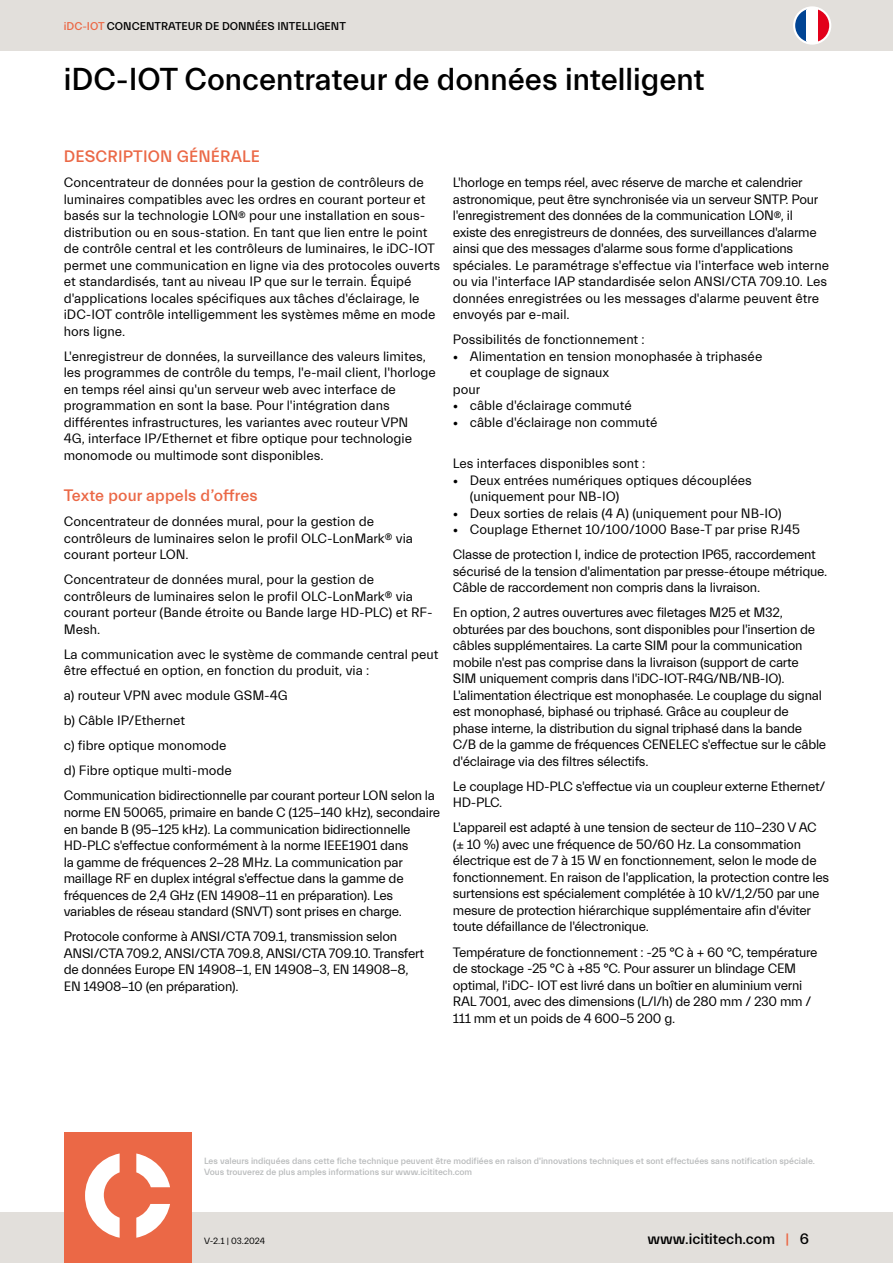
<style>
.page{position:relative;width:893px;height:1263px;background:#fff}
.page>*{position:absolute;margin:0;border:0;box-sizing:border-box;transform-origin:0 0}
.Headline_22Pt_-_black{font:500 31.5px "Everett";color:#000}
.Subline_11Pt_-_orange{font:500 16.5px "Everett";letter-spacing:.01em;color:#eb6846}
.t1{font:500 15px "Everett";color:#000}
.Tender_text{font:13.5px/16.5px "Everett";letter-spacing:-.02em;color:#000}
.Tender_text-2{font:13.5px/16.5px "Everett";color:#000}
.t2{font:500 11.25px "Everett";color:#000}
.t3{font:500 9px/10.8px "Everett";color:#b9bbbc}
.t4{font:9px "Everett";color:#000}
.s1{color:#eb6846}
</style>
<div class="page">
<div style="left:0;top:1212px;width:893px;height:51px;background:#e2dfdb"></div>
<div style="left:64px;top:1132px;width:127px;height:131px;background:#eb6846"></div>
<svg style="left:85px;top:1153px;width:35px;height:85px"></svg>
<svg style="left:136px;top:1153px;width:34px;height:34px"></svg>
<svg style="left:136px;top:1204px;width:34px;height:34px"></svg>
<div style="left:0;top:0;width:893px;height:51px;background:#e2dfdb"></div>
<svg style="left:793px;top:6px;width:38px;height:39px"></svg>
<svg style="left:795px;top:9px;width:11px;height:34px"></svg>
<div style="left:806px;top:9px;width:12px;height:34px;background:#fff"></div>
<svg style="left:818px;top:9px;width:11px;height:34px"></svg>
<p class="t2" style="left:64px;top:20px;width:284px"><span class="s1">iDC-IOT</span> CONCENTRATEUR DE DONNÉES INTELLIGENT</p>
<p class="Headline_22Pt_-_black" style="left:64px;top:62px;width:642px">iDC-IOT Concentrateur de données intelligent</p>
<p class="Subline_11Pt_-_orange" style="left:64px;top:148px;width:198px">DESCRIPTION GÉNÉRALE</p>
<p class="Tender_text-2" style="left:64px;top:175px;width:378px">Concentrateur de données pour la gestion de contrôleurs de luminaires compatibles avec les ordres en courant porteur et basés sur la technologie LON<sup>®</sup> pour une installation en sous&shy;distribution ou en sous-station. En tant que lien entre le point de contrôle central et les contrôleurs de luminaires, le iDC-IOT permet une communication en ligne via des protocoles ouverts et standardisés, tant au niveau IP que sur le terrain. Équipé d'applications locales spécifiques aux tâches d'éclairage, le iDC-IOT contrôle intelligemment les systèmes même en mode hors ligne.</p>
<p class="Tender_text-2" style="left:64px;top:348px;width:374px">L'enregistreur de données, la surveillance des valeurs limites, les programmes de contrôle du temps, l'e-mail client, l'horloge en temps réel ainsi qu'un serveur web avec interface de programmation en sont la base. Pour l'intégration dans différentes infrastructures, les variantes avec routeur VPN<br>4G, interface IP/Ethernet et fibre optique pour technologie monomode ou multimode sont disponibles.</p>
<p class="Subline_11Pt_-_orange" style="left:64px;top:487px;width:195px">Texte pour appels d’offres</p>
<p class="Tender_text-2" style="left:64px;top:514px;width:351px">Concentrateur de données mural, pour la gestion de contrôleurs de luminaires selon le profil OLC-LonMark<sup>®</sup> via courant porteur LON.</p>
<p class="Tender_text-2" style="left:64px;top:572px;width:370px">Concentrateur de données mural, pour la gestion de contrôleurs de luminaires selon le profil OLC-LonMark<sup>®</sup> via courant porteur (Bande étroite ou Bande large HD-PLC) et RF-Mesh.</p>
<p class="Tender_text-2" style="left:64px;top:646px;width:376px">La communication avec le système de commande central peut être effectué en option, en fonction du produit, via :</p>
<p class="Tender_text-2" style="left:64px;top:688px;width:225px">a) routeur VPN avec module GSM-4G</p>
<p class="Tender_text-2" style="left:64px;top:713px;width:123px">b) Câble IP/Ethernet</p>
<p class="Tender_text-2" style="left:64px;top:738px;width:164px">c) fibre optique monomode</p>
<p class="Tender_text-2" style="left:64px;top:763px;width:170px">d) Fibre optique multi-mode</p>
<p class="Tender_text" style="left:64px;top:788px;width:378px">Communication bidirectionnelle par courant porteur LON selon la norme EN 50065, primaire en bande C (125-140 kHz), secondaire en bande B (95-125 kHz). La communication bidirectionnelle HD-PLC s'effectue conformément à la norme IEEE1901 dans<br>la gamme de fréquences 2-28 MHz. La communication par maillage RF en duplex intégral s'effectue dans la gamme de fréquences de 2,4 GHz (EN 14908-11 en préparation). Les variables de réseau standard (SNVT) sont prises en charge.</p>
<p class="Tender_text" style="left:64px;top:928px;width:362px">Protocole conforme à ANSI/CTA 709.1, transmission selon ANSI/CTA 709.2, ANSI/CTA 709.8, ANSI/CTA 709.10. Transfert de données Europe EN 14908-1, EN 14908-3, EN 14908-8, EN 14908-10 (en préparation).</p>
<p class="Tender_text" style="left:453px;top:175px;width:378px">L'horloge en temps réel, avec réserve de marche et calendrier astronomique, peut être synchronisée via un serveur SNTP. Pour l'enregistrement des données de la communication LON<sup>®</sup>, il existe des enregistreurs de données, des surveillances d'alarme ainsi que des messages d'alarme sous forme d'applications spéciales. Le paramétrage s'effectue via l'interface web interne ou via l'interface IAP standardisée selon ANSI/CTA 709.10. Les données enregistrées ou les messages d'alarme peuvent être envoyés par e-mail.</p>
<p class="Tender_text-2" style="left:453px;top:332px;width:193px">Possibilités de fonctionnement :</p>
<p class="Tender_text-2" style="left:453px;top:348px;width:311px">• Alimentation en tension monophasée à triphasée</p>
<p class="Tender_text-2" style="left:470px;top:365px;width:141px">et couplage de signaux</p>
<p class="Tender_text" style="left:453px;top:381px;width:29px">pour</p>
<p class="Tender_text-2" style="left:453px;top:398px;width:180px">• câble d'éclairage commuté</p>
<p class="Tender_text-2" style="left:453px;top:414px;width:206px">• câble d'éclairage non commuté</p>
<p class="Tender_text-2" style="left:453px;top:456px;width:194px">Les interfaces disponibles sont :</p>
<p class="Tender_text-2" style="left:470px;top:472px;width:283px;text-indent:-17px">• Deux entrées numériques optiques découplées (uniquement pour NB-IO)</p>
<p class="Tender_text-2" style="left:453px;top:505px;width:330px">• Deux sorties de relais (4 A) (uniquement pour NB-IO)</p>
<p class="Tender_text-2" style="left:453px;top:522px;width:349px">• Couplage Ethernet 10/100/1000 Base-T par prise RJ45</p>
<p class="Tender_text" style="left:453px;top:547px;width:376px">Classe de protection I, indice de protection IP65, raccordement sécurisé de la tension d'alimentation par presse-étoupe métrique.<br>Câble de raccordement non compris dans la livraison.</p>
<p class="Tender_text" style="left:453px;top:605px;width:375px">En option, 2 autres ouvertures avec filetages M25 et M32, obturées par des bouchons, sont disponibles pour l'insertion de câbles supplémentaires. La carte SIM pour la communication mobile n'est pas comprise dans la livraison (support de carte<br>SIM uniquement compris dans l'iDC-IOT-R4G/NB/NB-IO).<br>L'alimentation électrique est monophasée. Le couplage du signal est monophasé, biphasé ou triphasé. Grâce au coupleur de phase interne, la distribution du signal triphasé dans la bande C/B de la gamme de fréquences CENELEC s'effectue sur le câble d'éclairage via des filtres sélectifs.</p>
<p class="Tender_text" style="left:453px;top:778px;width:374px">Le couplage HD-PLC s'effectue via un coupleur externe Ethernet/<br>HD-PLC.</p>
<p class="Tender_text" style="left:453px;top:820px;width:378px">L'appareil est adapté à une tension de secteur de 110-230 V AC (± 10 %) avec une fréquence de 50/60 Hz. La consommation électrique est de 7 à 15 W en fonctionnement, selon le mode de fonctionnement. En raison de l'application, la protection contre les surtensions est spécialement complétée à 10 kV/1,2/50 par une mesure de protection hiérarchique supplémentaire afin d'éviter toute défaillance de l'électronique.</p>
<p class="Tender_text" style="left:453px;top:944px;width:366px">Température de fonctionnement : -25 °C à + 60 °C, température de stockage -25 °C à +85 °C. Pour assurer un blindage CEM optimal, l'iDC- IOT est livré dans un boîtier en aluminium verni RAL 7001, avec des dimensions (L/l/h) de 280 mm / 230 mm / 111 mm et un poids de 4 600-5 200 g.</p>
<p class="t3" style="left:204px;top:1156px;width:612px">Les valeurs indiquées dans cette fiche technique peuvent être modifiées en raison d'innovations techniques et sont effectuées sans notification spéciale.<br>Vous trouverez de plus amples informations sur www.icititech.com</p>
<p class="t4" style="left:204px;top:1236px;width:62px">V-2.1 | 03.2024</p>
<p class="t1" style="left:647px;top:1230px;width:163px">www.icititech.com <span class="s1">|</span> 6</p>
</div>
